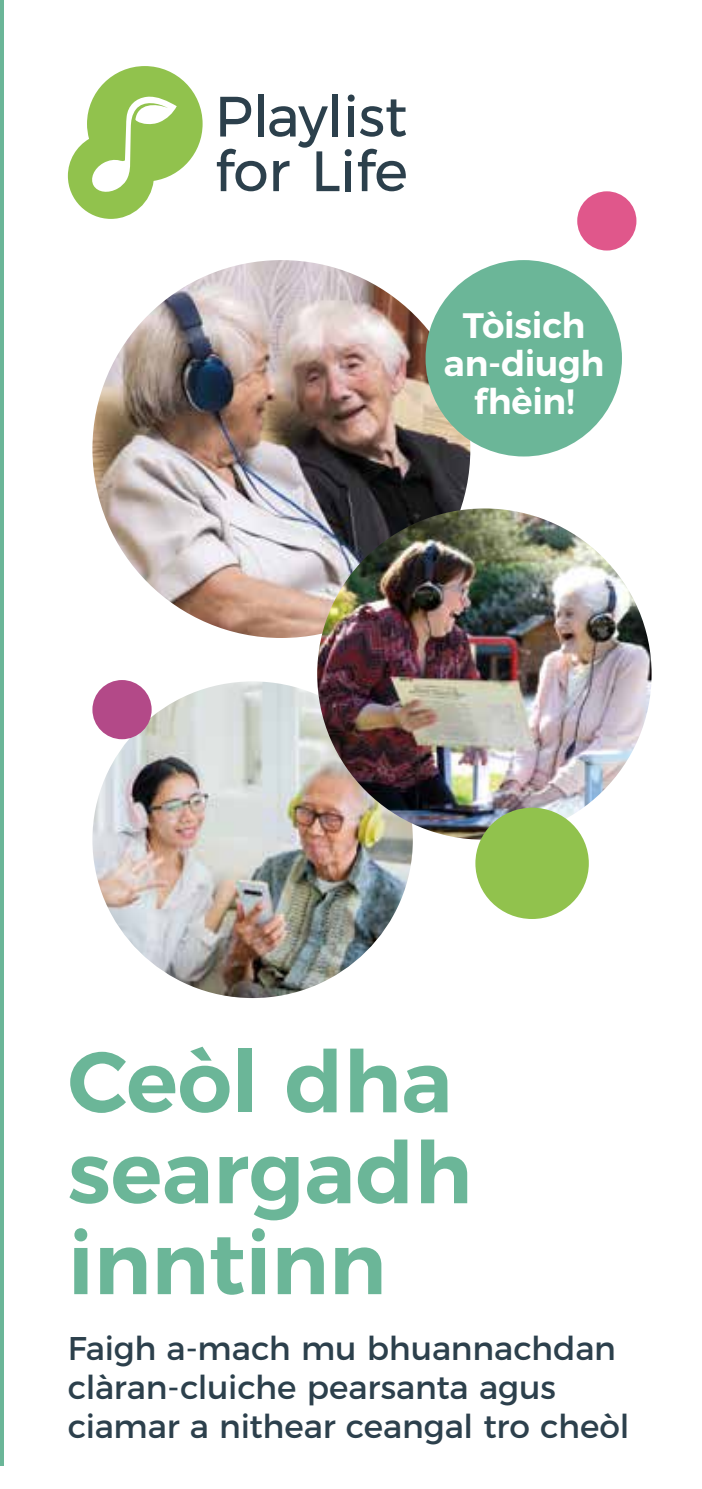
<style>
.page{position:relative;width:702px;height:1489px;background:#fff}
.page>*{position:absolute;margin:0;border:0;box-sizing:border-box;transform-origin:0 0}
.t1{font:600 85.75px/90.8px "Montserrat";color:#6bb698}
.t2{font:600 35.25px/37.8px "Montserrat";letter-spacing:-.01em;color:#fff;text-align:center}
.t3{font:32.75px/39.2px "Montserrat";letter-spacing:-.01em;color:#2c404c}
</style>
<div class="page">
<hr style="left:0;top:0;width:3px;height:1465px;background:#6bb698">
<img style="left:92px;top:681px;width:321px;height:317px">
<svg style="left:68px;top:66px;width:134px;height:153px"></svg>
<div style="left:258px;top:94px;width:5px;height:42px;background:#2c404c"></div>
<div style="left:332px;top:94px;width:6px;height:42px;background:#2c404c"></div>
<div style="left:348px;top:106px;width:6px;height:30px;background:#2c404c"></div>
<svg style="left:348px;top:94px;width:6px;height:8px"></svg>
<svg style="left:360px;top:99px;width:46px;height:38px"></svg>
<svg style="left:217px;top:97px;width:122px;height:94px"></svg>
<svg style="left:345px;top:149px;width:6px;height:7px"></svg>
<div style="left:345px;top:161px;width:6px;height:30px;background:#2c404c"></div>
<svg style="left:358px;top:149px;width:48px;height:42px"></svg>
<img style="left:92px;top:260px;width:378px;height:378px;border-radius:189px">
<div style="left:425px;top:260px;width:197px;height:196px;background:#6bb698;border-radius:50%"></div>
<img style="left:317px;top:508px;width:334px;height:331px">
<div style="left:92px;top:680px;width:60px;height:59px;background:#b34988;border-radius:50%"></div>
<div style="left:475px;top:807px;width:113px;height:112px;background:#91c24d;border-radius:50%"></div>
<div style="left:577px;top:191px;width:59px;height:59px;background:#e0578b;border-radius:50%"></div>
<p class="t2" style="left:444px;top:304px;width:162px">Tòisich an-diugh fhèin!</p>
<h1 class="t1" style="left:68px;top:1029px;width:406px">Ceòl dha seargadh inntinn</h1>
<p class="t3" style="left:68px;top:1325px;width:563px">Faigh a-mach mu bhuannachdan clàran-cluiche pearsanta agus ciamar a nithear ceangal tro cheòl</p>
</div>
